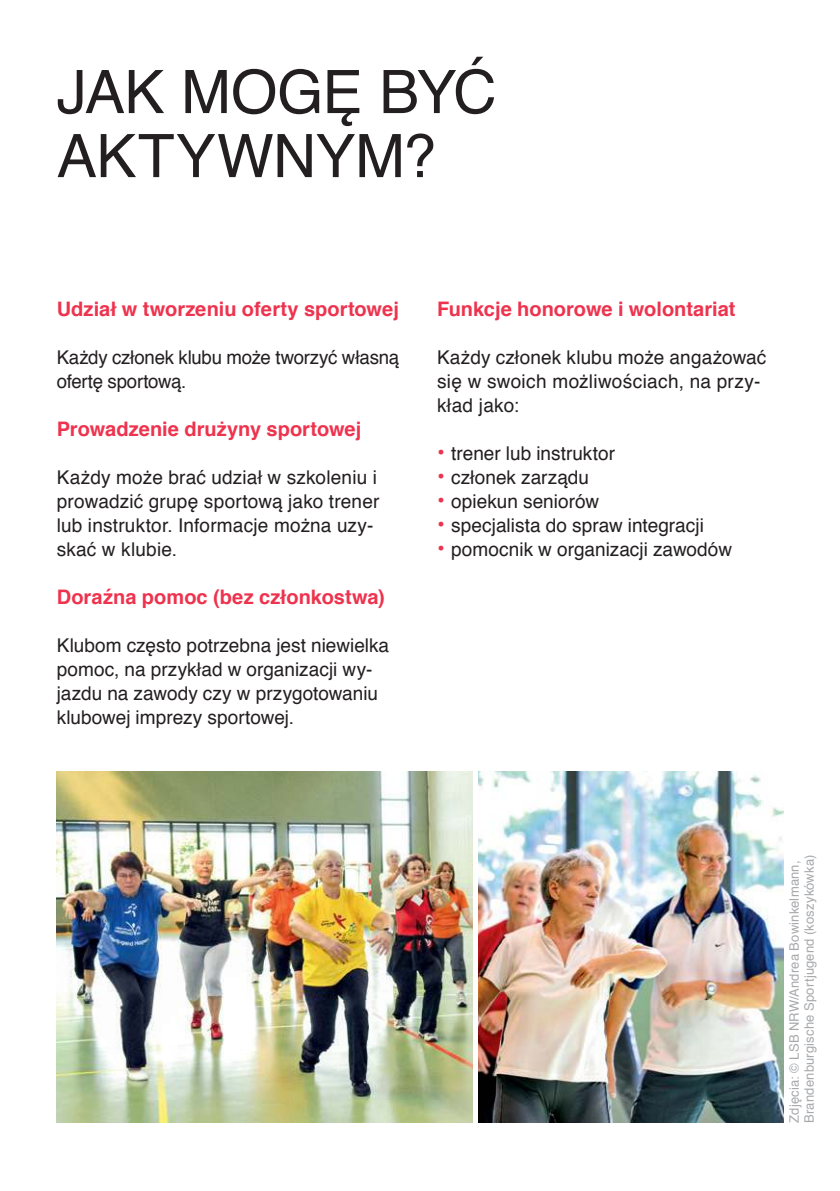
<style>
.page{position:relative;width:840px;height:1191px;background:#fff}
.page>*{position:absolute;margin:0;border:0;box-sizing:border-box;transform-origin:0 0}
.t1{font:60px/64px "Helvetica";letter-spacing:-.01em;color:#231f20}
.t2{font:700 20px "Helvetica";color:#ee334e}
.t3{font:19px/24px "Helvetica";letter-spacing:.005em;color:#231f20}
.t4{font:19px/24px "Helvetica";letter-spacing:-.015em;color:#231f20}
.t5{font:13px/15px "Helvetica";letter-spacing:.015em;color:#a7a9ac}
.s1{font-size:22px;color:#ee334e}
</style>
<div class="page">
<img style="left:57px;top:771px;width:415px;height:352px">
<img style="left:478px;top:771px;width:304px;height:352px">
<h1 class="t1" style="left:57px;top:62px;width:441px">JAK MOGĘ BYĆ<br>AKTYWNYM?</h1>
<p class="t2" style="left:57px;top:292px;width:343px">Udział w tworzeniu oferty sportowej</p>
<p class="t4" style="left:57px;top:345px;width:344px">Każdy członek klubu może tworzyć własną ofertę sportową.</p>
<p class="t2" style="left:57px;top:412px;width:306px">Prowadzenie drużyny sportowej</p>
<p class="t3" style="left:57px;top:465px;width:324px">Każdy może brać udział w szkoleniu i prowadzić grupę sportową jako trener lub instruktor. Informacje można uzy&shy;skać w klubie.</p>
<p class="t2" style="left:57px;top:580px;width:329px">Doraźna pomoc (bez członkostwa)</p>
<p class="t3" style="left:57px;top:633px;width:334px">Klubom często potrzebna jest niewielka pomoc, na przykład w organizacji wy&shy;jazdu na zawody czy w przygotowaniu klubowej imprezy sportowej.</p>
<p class="t2" style="left:437px;top:292px;width:300px">Funkcje honorowe i wolontariat</p>
<p class="t3" style="left:437px;top:345px;width:331px">Każdy członek klubu może angażować się w swoich możliwościach, na przy&shy;kład jako:</p>
<p class="t3" style="left:437px;top:441px;width:179px"><span class="s1">•</span> trener lub instruktor</p>
<p class="t3" style="left:437px;top:465px;width:153px"><span class="s1">•</span> członek zarządu</p>
<p class="t3" style="left:437px;top:489px;width:164px"><span class="s1">•</span> opiekun seniorów</p>
<p class="t3" style="left:437px;top:513px;width:268px"><span class="s1">•</span> specjalista do spraw integracji</p>
<p class="t3" style="left:437px;top:537px;width:296px"><span class="s1">•</span> pomocnik w organizacji zawodów</p>
<p class="t5" style="left:786px;top:1123px;width:269px;rotate:-90deg">Zdjęcia: © LSB NRW/Andrea Bowinkelmann,<br>Brandenburgische Sportjugend (koszykówka)</p>
</div>
